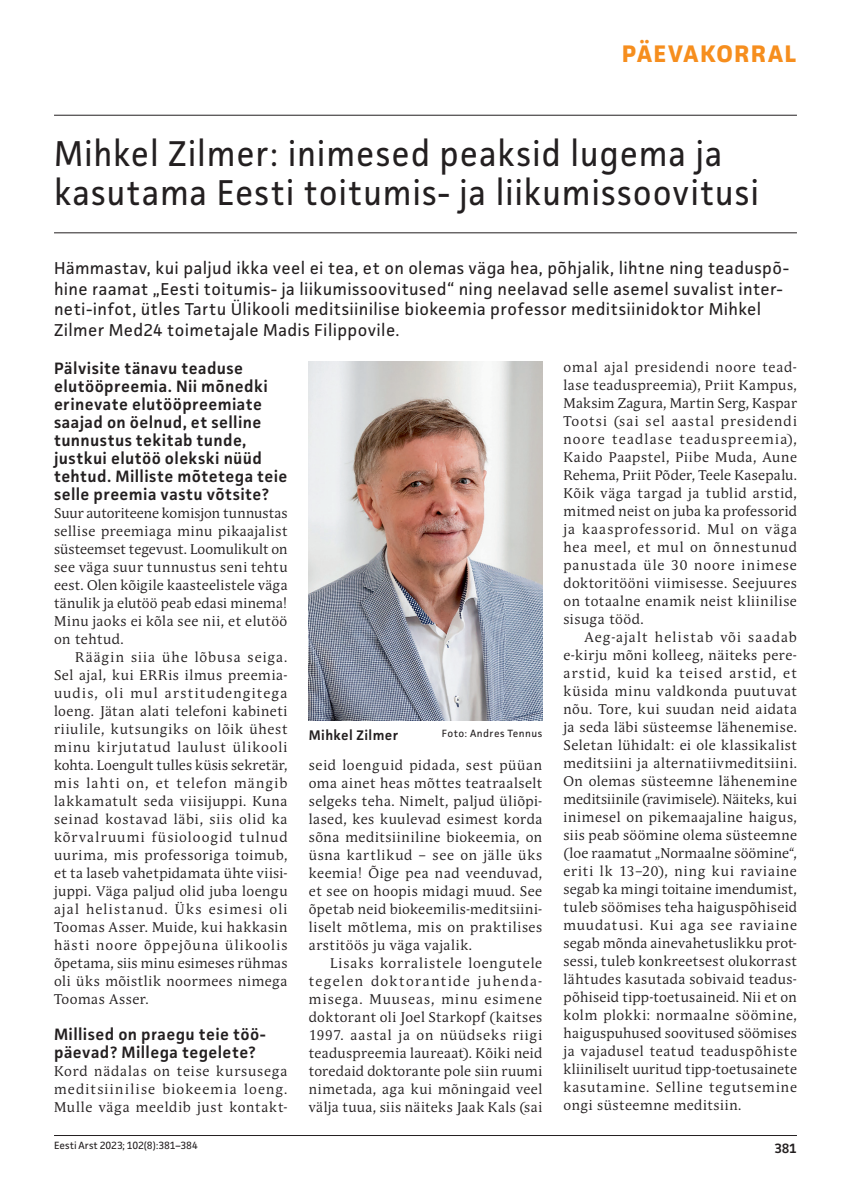
<style>
.page{position:relative;width:851px;height:1191px;background:#fff}
.page>*{position:absolute;margin:0;border:0;box-sizing:border-box;transform-origin:0 0}
.t1{font:36px/39px "Facit";letter-spacing:.025em;color:#231f20;scale:.95 1}
.t2{font:700 24px "Facit";letter-spacing:.06em;color:#f68e1e}
.t3{font:17.25px/20.7px "Facit";letter-spacing:.02em;color:#231f20}
.t4{font:600 16.5px/18px "Facit";letter-spacing:.025em;color:#231f20}
.t5{font:13.95px/18px "Andulka Book Pro";letter-spacing:.045em;color:#231f20;text-align:justify}
.t6{font:600 13.95px "Facit";letter-spacing:.03em;color:#231f20}
.t7{font:600 13.5px "Facit";color:#231f20}
.t8{font:10.5px "Facit";letter-spacing:-.005em;color:#231f20}
.t9{font:10.5px "Facit";letter-spacing:.045em;color:#231f20}
</style>
<div class="page">
<hr style="left:54px;top:1135px;width:742px;height:1px;background:#231f20">
<hr style="left:54px;top:115px;width:742px;height:1px;background:#231f20">
<hr style="left:54px;top:232px;width:742px;height:1px;background:#231f20">
<img style="left:309px;top:361px;width:233px;height:360px">
<h2 class="t2" style="left:621px;top:39px;width:176px">PÄEVAKORRAL</h2>
<h1 class="t1" style="left:54px;top:133px;width:743px">Mihkel Zilmer: inimesed peaksid lugema ja kasutama Eesti toitumis- ja liikumissoovitusi</h1>
<p class="t3" style="left:54px;top:257px;width:736px">Hämmastav, kui paljud ikka veel ei tea, et on olemas väga hea, põhjalik, lihtne ning teaduspõ&shy;hine raamat „Eesti toitumis- ja liikumissoovitused“ ning neelavad selle asemel suvalist inter&shy;neti-infot, ütles Tartu Ülikooli meditsiinilise biokeemia professor meditsiinidoktor Mihkel Zilmer Med24 toimetajale Madis Filippovile.</p>
<p class="t4" style="left:54px;top:359px;width:235px">Pälvisite tänavu teaduse elutööpreemia. Nii mõnedki erinevate elutööpreemiate saajad on öelnud, et selline tunnustus tekitab tunde, justkui elutöö olekski nüüd tehtud. Milliste mõtetega teie selle preemia vastu võtsite?</p>
<p class="t5" style="left:54px;top:504px;width:235px">Suur autoriteene komisjon tunnustas sellise preemiaga minu pikaajalist süsteemset tegevust. Loomulikult on see väga suur tunnustus seni tehtu eest. Olen kõigile kaasteelistele väga tänulik ja elutöö peab edasi minema!<br>Minu jaoks ei kõla see nii, et elutöö on tehtud.</p>
<p class="t5" style="left:54px;top:648px;width:235px;text-indent:21px">Räägin siia ühe lõbusa seiga.<br>Sel ajal, kui ERRis ilmus preemia&shy;uudis, oli mul arstitudengitega loeng. Jätan alati telefoni kabineti riiulile, kutsungiks on lõik ühest minu kirjutatud laulust ülikooli kohta. Loengult tulles küsis sekretär, mis lahti on, et telefon mängib lakkamatult seda viisijuppi. Kuna seinad kostavad läbi, siis olid ka kõrvalruumi füsioloogid tulnud uurima, mis professoriga toimub, et ta laseb vahetpidamata ühte viisi&shy;juppi. Väga paljud olid juba loengu ajal helistanud. Üks esimesi oli Toomas Asser. Muide, kui hakkasin hästi noore õppejõuna ülikoolis õpetama, siis minu esimeses rühmas oli üks mõistlik noormees nimega Toomas Asser.</p>
<p class="t4" style="left:54px;top:1025px;width:213px">Millised on praegu teie töö&shy;päevad? Millega tegelete?</p>
<p class="t5" style="left:54px;top:1062px;width:235px">Kord nädalas on teise kursusega meditsiinilise biokeemia loeng.<br>Mulle väga meeldib just kontakt-</p>
<p class="t5" style="left:563px;top:358px;width:235px">omal ajal presidendi noore tead&shy;lase teaduspreemia), Priit Kampus, Maksim Zagura, Martin Serg, Kaspar Tootsi (sai sel aastal presidendi noore teadlase teaduspreemia), Kaido Paapstel, Piibe Muda, Aune Rehema, Priit Põder, Teele Kasepalu.<br>Kõik väga targad ja tublid arstid, mitmed neist on juba ka professorid ja kaasprofessorid. Mul on väga hea meel, et mul on õnnestunud panustada üle 30 noore inimese doktoritööni viimisesse. Seejuures on totaalne enamik neist kliinilise sisuga tööd.</p>
<p class="t5" style="left:563px;top:628px;width:235px;text-indent:21px">Aeg-ajalt helistab või saadab e-kirju mõni kolleeg, näiteks pere&shy;arstid, kuid ka teised arstid, et küsida minu valdkonda puutuvat nõu. Tore, kui suudan neid aidata ja seda läbi süsteemse lähenemise.<br>Seletan lühidalt: ei ole klassikalist meditsiini ja alternatiivmeditsiini.<br>On olemas süsteemne lähenemine meditsiinile (ravimisele). Näiteks, kui inimesel on pikemaajaline haigus, siis peab söömine olema süsteemne (loe raamatut „Normaalne söömine“, eriti lk 13–20), ning kui raviaine segab ka mingi toitaine imendumist, tuleb söömises teha haiguspõhiseid muudatusi. Kui aga see raviaine segab mõnda ainevahetuslikku prot&shy;sessi, tuleb konkreetsest olukorrast lähtudes kasutada sobivaid teadus&shy;põhiseid tipp-toetusaineid. Nii et on kolm plokki: normaalne söömine, haiguspuhused soovitused söömises ja vajadusel teatud teaduspõhiste kliiniliselt uuritud tipp-toetusainete kasutamine. Selline tegutsemine ongi süsteemne meditsiin.</p>
<p class="t6" style="left:309px;top:726px;width:91px">Mihkel Zilmer</p>
<p class="t9" style="left:441px;top:727px;width:102px">Foto: Andres Tennus</p>
<p class="t5" style="left:309px;top:755px;width:235px">seid loenguid pidada, sest püüan oma ainet heas mõttes teatraalselt selgeks teha. Nimelt, paljud üliõpi&shy;lased, kes kuulevad esimest korda sõna meditsiiniline biokeemia, on üsna kartlikud – see on jälle üks keemia! Õige pea nad veenduvad, et see on hoopis midagi muud. See õpetab neid biokeemilis-meditsiini&shy;liselt mõtlema, mis on praktilises arstitöös ju väga vajalik.</p>
<p class="t5" style="left:309px;top:953px;width:235px;text-indent:21px">Lisaks korralistele loengutele tegelen doktorantide juhenda&shy;misega. Muuseas, minu esimene doktorant oli Joel Starkopf (kaitses 1997. aastal ja on nüüdseks riigi teaduspreemia laureaat). Kõiki neid toredaid doktorante pole siin ruumi nimetada, aga kui mõningaid veel välja tuua, siis näiteks Jaak Kals (sai</p>
<p class="t8" style="left:54px;top:1139px;width:145px">Eesti Arst 2023; 102(8):381–384</p>
<p class="t7" style="left:774px;top:1139px;width:24px">381</p>
</div>
